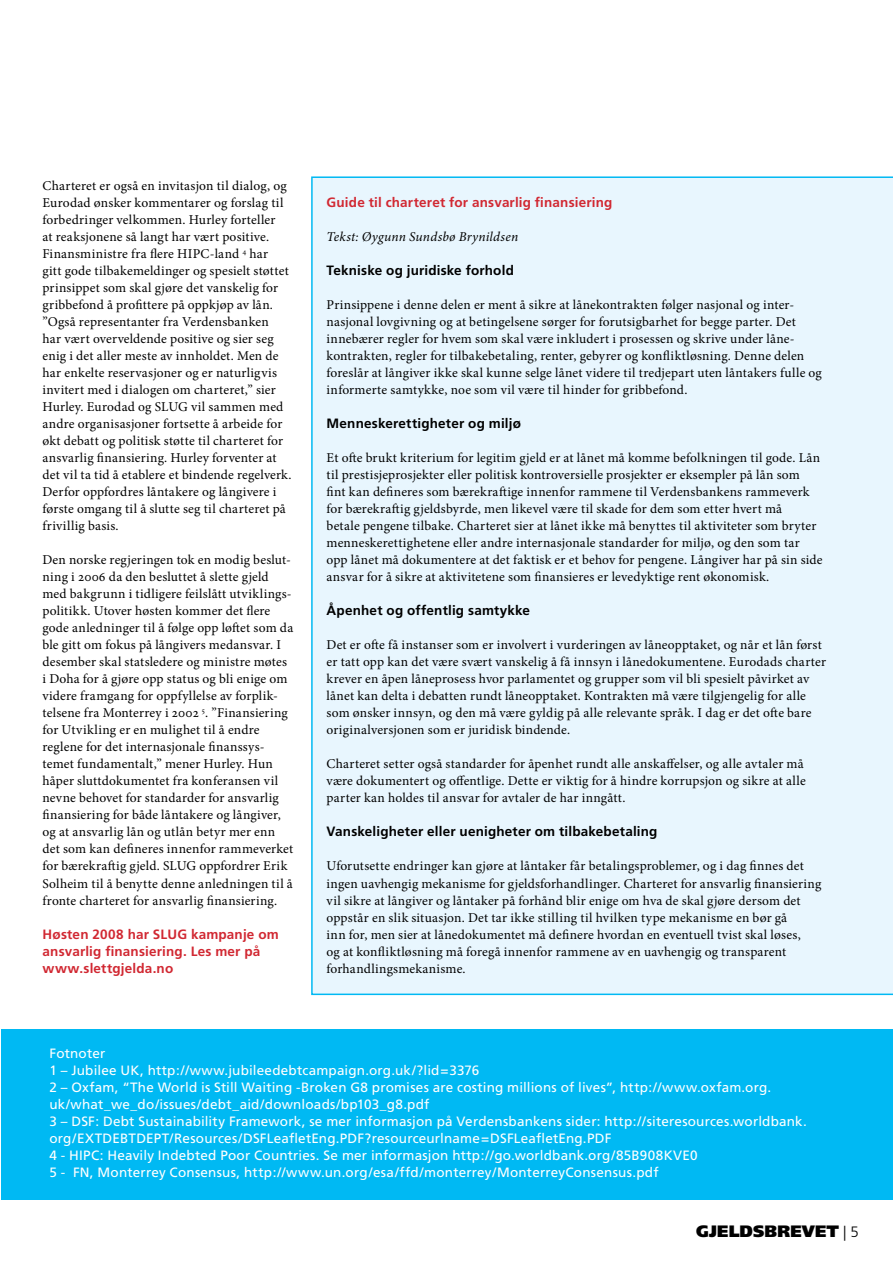
<style>
.page{position:relative;width:893px;height:1263px;background:#fff}
.page>*{position:absolute;margin:0;border:0;box-sizing:border-box;transform-origin:0 0}
.t1{font:900 16.5px "Frutiger";letter-spacing:.005em;color:#000}
.t2{font:13.5px/17px "Minion Pro";letter-spacing:.015em;color:#000}
.t3{font:13.5px/17px "Frutiger";letter-spacing:.015em;color:#fff}
.t4{font:700 13.5px "Frutiger";letter-spacing:.015em;color:#000}
.t5{font:700 13.5px/17px "Frutiger";letter-spacing:.015em;color:#d12832}
.t6{font:italic 13.5px "Minion Pro";letter-spacing:.015em;color:#000}
.s1{font-weight:300;font-size:15px}
</style>
<div class="page">
<div style="left:311px;top:176px;width:582px;height:819px;background:#e8f6fe"></div>
<div style="left:2px;top:1029px;width:891px;height:170px;background:#00b9f3"></div>
<p class="t2" style="left:43px;top:177px;width:251px">Charteret er også en invitasjon til dialog, og Eurodad ønsker kommentarer og forslag til forbedringer velkommen. Hurley forteller<br>at reaksjonene så langt har vært positive.<br>Finansministre fra flere HIPC-land <sup>4</sup> har<br>gitt gode tilbakemeldinger og spesielt støttet prinsippet som skal gjøre det vanskelig for gribbefond å profittere på oppkjøp av lån. ”Også representanter fra Verdensbanken<br>har vært overveldende positive og sier seg enig i det aller meste av innholdet. Men de har enkelte reservasjoner og er naturligvis invitert med i dialogen om charteret,” sier Hurley. Eurodad og SLUG vil sammen med andre organisasjoner fortsette å arbeide for økt debatt og politisk støtte til charteret for ansvarlig finansiering. Hurley forventer at det vil ta tid å etablere et bindende regelverk.<br>Derfor oppfordres låntakere og långivere i første omgang til å slutte seg til charteret på frivillig basis.</p>
<p class="t2" style="left:43px;top:552px;width:252px">Den norske regjeringen tok en modig beslut&shy;ning i 2006 da den besluttet å slette gjeld med bakgrunn i tidligere feilslått utviklings&shy;politikk. Utover høsten kommer det flere gode anledninger til å følge opp løftet som da ble gitt om fokus på långivers medansvar. I desember skal statsledere og ministre møtes i Doha for å gjøre opp status og bli enige om videre framgang for oppfyllelse av forplik&shy;telsene fra Monterrey i 2002 <sup>5</sup>. ”Finansiering for Utvikling er en mulighet til å endre reglene for det internasjonale finanssys&shy;temet fundamentalt,” mener Hurley. Hun håper sluttdokumentet fra konferansen vil nevne behovet for standarder for ansvarlig finansiering for både låntakere og långiver, og at ansvarlig lån og utlån betyr mer enn det som kan defineres innenfor rammeverket for bærekraftig gjeld. SLUG oppfordrer Erik Solheim til å benytte denne anledningen til å fronte charteret for ansvarlig finansiering.</p>
<p class="t5" style="left:43px;top:925px;width:238px">Høsten 2008 har SLUG kampanje om ansvarlig finansiering. Les mer på www.slettgjelda.no</p>
<p class="t5" style="left:327px;top:194px;width:287px">Guide til charteret for ansvarlig finansiering</p>
<p class="t6" style="left:327px;top:228px;width:193px">Tekst: Øygunn Sundsbø Brynildsen</p>
<p class="t4" style="left:327px;top:262px;width:189px">Tekniske og juridiske forhold</p>
<p class="t2" style="left:327px;top:296px;width:497px">Prinsippene i denne delen er ment å sikre at lånekontrakten følger nasjonal og inter&shy;nasjonal lovgivning og at betingelsene sørger for forutsigbarhet for begge parter. Det innebærer regler for hvem som skal være inkludert i prosessen og skrive under låne&shy;kontrakten, regler for tilbakebetaling, renter, gebyrer og konfliktløsning. Denne delen foreslår at långiver ikke skal kunne selge lånet videre til tredjepart uten låntakers fulle og informerte samtykke, noe som vil være til hinder for gribbefond.</p>
<p class="t4" style="left:327px;top:416px;width:196px">Menneskerettigheter og miljø</p>
<p class="t2" style="left:327px;top:449px;width:497px">Et ofte brukt kriterium for legitim gjeld er at lånet må komme befolkningen til gode. Lån til prestisjeprosjekter eller politisk kontroversielle prosjekter er eksempler på lån som<br>fint kan defineres som bærekraftige innenfor rammene til Verdensbankens rammeverk for bærekraftig gjeldsbyrde, men likevel være til skade for dem som etter hvert må<br>betale pengene tilbake. Charteret sier at lånet ikke må benyttes til aktiviteter som bryter menneskerettighetene eller andre internasjonale standarder for miljø, og den som tar opp lånet må dokumentere at det faktisk er et behov for pengene. Långiver har på sin side ansvar for å sikre at aktivitetene som finansieres er levedyktige rent økonomisk.</p>
<p class="t4" style="left:327px;top:603px;width:205px">Åpenhet og offentlig samtykke</p>
<p class="t2" style="left:327px;top:637px;width:501px">Det er ofte få instanser som er involvert i vurderingen av låneopptaket, og når et lån først er tatt opp kan det være svært vanskelig å få innsyn i lånedokumentene. Eurodads charter krever en åpen låneprosess hvor parlamentet og grupper som vil bli spesielt påvirket av lånet kan delta i debatten rundt låneopptaket. Kontrakten må være tilgjengelig for alle som ønsker innsyn, og den må være gyldig på alle relevante språk. I dag er det ofte bare originalversjonen som er juridisk bindende.</p>
<p class="t2" style="left:327px;top:756px;width:481px">Charteret setter også standarder for åpenhet rundt alle anskaffelser, og alle avtaler må være dokumentert og offentlige. Dette er viktig for å hindre korrupsjon og sikre at alle parter kan holdes til ansvar for avtaler de har inngått.</p>
<p class="t4" style="left:327px;top:824px;width:332px">Vanskeligheter eller uenigheter om tilbakebetaling</p>
<p class="t2" style="left:327px;top:858px;width:496px">Uforutsette endringer kan gjøre at låntaker får betalingsproblemer, og i dag finnes det ingen uavhengig mekanisme for gjeldsforhandlinger. Charteret for ansvarlig finansiering vil sikre at långiver og låntaker på forhånd blir enige om hva de skal gjøre dersom det oppstår en slik situasjon. Det tar ikke stilling til hvilken type mekanisme en bør gå<br>inn for, men sier at lånedokumentet må definere hvordan en eventuell tvist skal løses,<br>og at konfliktløsning må foregå innenfor rammene av en uavhengig og transparent forhandlingsmekanisme.</p>
<p class="t3" style="left:49px;top:1044px;width:759px">Fotnoter<br>1 – Jubilee UK, http://www.jubileedebtcampaign.org.uk/?lid=3376<br>2 – Oxfam, “The World is Still Waiting -Broken G8 promises are costing millions of lives”, http://www.oxfam.org. uk/what_we_do/issues/debt_aid/downloads/bp103_g8.pdf<br>3 – DSF: Debt Sustainability Framework, se mer informasjon på Verdensbankens sider: http://siteresources.worldbank. org/EXTDEBTDEPT/Resources/DSFLeafletEng.PDF?resourceurlname=DSFLeafletEng.PDF<br>4 - HIPC: Heavily Indebted Poor Countries. Se mer informasjon http://go.worldbank.org/85B908KVE0<br>5 - FN, Monterrey Consensus, http://www.un.org/esa/ffd/monterrey/MonterreyConsensus.pdf</p>
<p class="t1" style="left:696px;top:1221px;width:152px">GJELDSBREVET <span class="s1">|</span></p>
</div>
